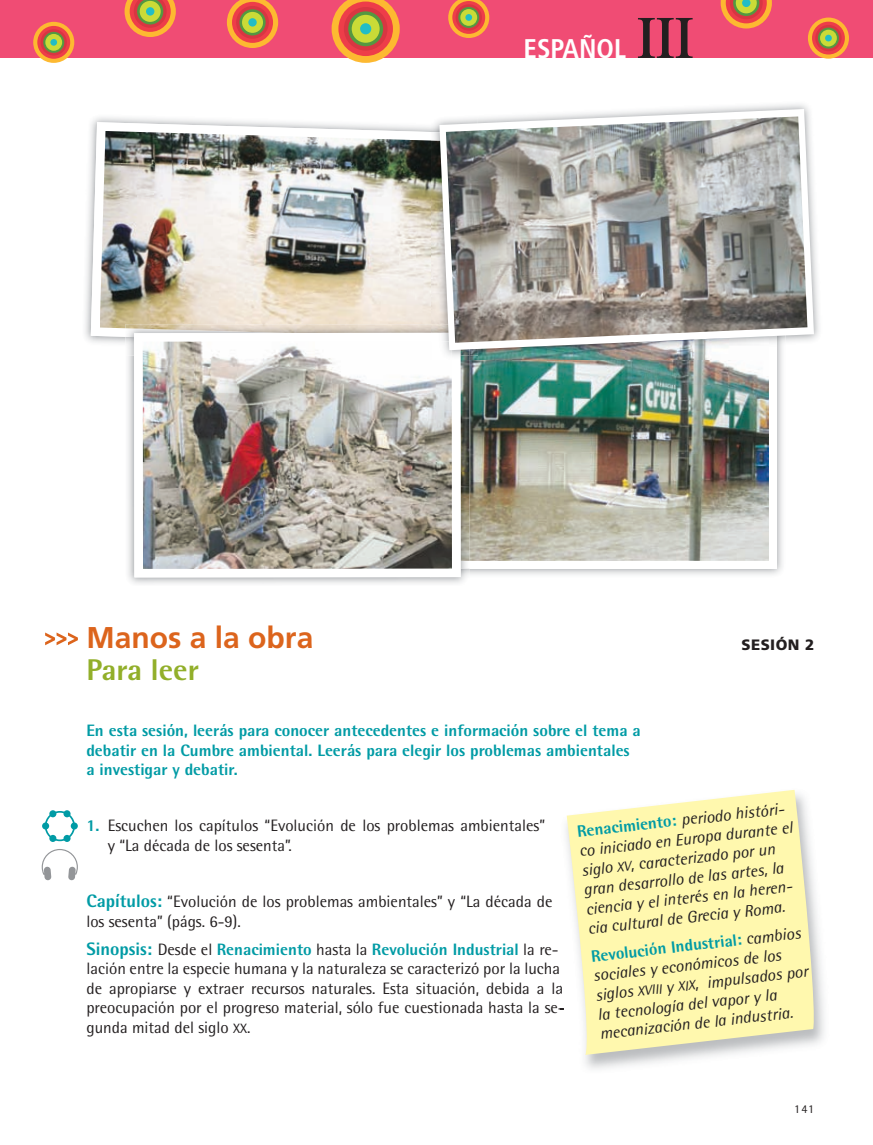
<style>
.page{position:relative;width:873px;height:1145px;background:#fff}
.page>*{position:absolute;margin:0;border:0;box-sizing:border-box;transform-origin:0 0}
.t1{font:700 60px "Rotis Serif";color:#231f20}
.t2{font:700 30px "Frutiger";color:#dc641c}
.t3{font:800 30px "Rotis Semi Sans";color:#92af2a}
.t4{font:700 condensed 27px "Frutiger";color:#fff}
.t5{font:16.5px/19.5px "Rotis Semi Sans";color:#231f20}
.t6{font:italic 16.5px/19.6px "Rotis Semi Sans";color:#231f20}
.t7{font:800 16.5px/19.5px "Rotis Semi Sans";color:#009ba5}
.t8{font:900 15px "Frutiger";letter-spacing:.03em;color:#231f20}
.t9{font:12px "Rotis Semi Sans";color:#231f20}
.s1{font-weight:800;color:#009ba5}
.s2{font-weight:800;font-size:18px;color:#009ba5}
.s3{font-size:13.5px}
.s4{font-weight:800;font-style:normal;color:#009ba5}
</style>
<div class="page">
<hr style="left:0;top:0;width:1px;height:58px;background:#f04c74">
<div style="left:1px;top:0;width:871px;height:58px;background:#f04c74"></div>
<div style="left:33px;top:22px;width:41px;height:41px;background:#fdb931;border-radius:50%"></div>
<div style="left:37px;top:26px;width:33px;height:33px;background:#ee3d49;border-radius:50%"></div>
<svg style="left:41px;top:29px;width:26px;height:26px"></svg>
<svg style="left:43px;top:32px;width:21px;height:21px"></svg>
<div style="left:45px;top:34px;width:17px;height:17px;background:#cadb37;border-radius:50%"></div>
<div style="left:50px;top:39px;width:7px;height:7px;background:#21bdc6;border-radius:50%"></div>
<svg style="left:124px;top:0;width:52px;height:37px"></svg>
<div style="left:140px;top:1px;width:21px;height:21px;background:#cadb37;border-radius:50%"></div>
<div style="left:146px;top:7px;width:8px;height:9px;background:#21bdc6;border-radius:50%"></div>
<svg style="left:227px;top:0;width:51px;height:48px"></svg>
<div style="left:232px;top:2px;width:41px;height:41px;background:#ee3d49;border-radius:50%"></div>
<div style="left:236px;top:6px;width:33px;height:33px;background:#d83642;border-radius:50%"></div>
<svg style="left:239px;top:9px;width:26px;height:26px"></svg>
<div style="left:242px;top:12px;width:21px;height:21px;background:#cadb37;border-radius:50%"></div>
<div style="left:248px;top:18px;width:8px;height:9px;background:#21bdc6;border-radius:50%"></div>
<svg style="left:331px;top:0;width:68px;height:63px"></svg>
<div style="left:338px;top:2px;width:55px;height:54px;background:#ee3d49;border-radius:50%"></div>
<div style="left:343px;top:7px;width:44px;height:44px;background:#d83642;border-radius:50%"></div>
<svg style="left:348px;top:11px;width:35px;height:35px"></svg>
<div style="left:351px;top:15px;width:28px;height:28px;background:#cadb37;border-radius:50%"></div>
<div style="left:360px;top:23px;width:11px;height:11px;background:#21bdc6;border-radius:50%"></div>
<svg style="left:448px;top:0;width:41px;height:38px"></svg>
<svg style="left:452px;top:1px;width:33px;height:33px"></svg>
<svg style="left:455px;top:4px;width:26px;height:27px"></svg>
<svg style="left:458px;top:7px;width:21px;height:21px"></svg>
<div style="left:460px;top:9px;width:17px;height:17px;background:#cadb37;border-radius:50%"></div>
<div style="left:465px;top:14px;width:7px;height:7px;background:#21bdc6;border-radius:50%"></div>
<svg style="left:720px;top:0;width:51px;height:28px"></svg>
<svg style="left:807px;top:18px;width:41px;height:41px"></svg>
<svg style="left:811px;top:22px;width:33px;height:32px"></svg>
<svg style="left:814px;top:25px;width:27px;height:26px"></svg>
<svg style="left:817px;top:28px;width:21px;height:21px"></svg>
<svg style="left:819px;top:30px;width:17px;height:16px"></svg>
<svg style="left:824px;top:35px;width:7px;height:6px"></svg>
<svg style="left:45px;top:632px;width:33px;height:13px"></svg>
<svg style="left:45px;top:810px;width:30px;height:31px"></svg>
<div style="left:49px;top:810px;width:7px;height:7px;background:#009ba5;border-radius:50%"></div>
<div style="left:63px;top:810px;width:8px;height:7px;background:#009ba5;border-radius:50%"></div>
<div style="left:49px;top:834px;width:7px;height:7px;background:#009ba5;border-radius:50%"></div>
<svg style="left:63px;top:834px;width:8px;height:7px"></svg>
<div style="left:42px;top:822px;width:7px;height:7px;background:#009ba5;border-radius:50%"></div>
<div style="left:71px;top:822px;width:7px;height:7px;background:#009ba5;border-radius:50%"></div>
<svg style="left:42px;top:849px;width:36px;height:31px"></svg>
<img style="left:560px;top:909px;width:264px;height:160px">
<svg style="left:560px;top:981px;width:1px;height:12px"></svg>
<svg style="left:566px;top:790px;width:250px;height:264px;fill:#fff8ae"></svg>
<img style="left:469px;top:360px;width:314px;height:215px">
<div style="left:439px;top:312px;width:337px;height:256px;background:#fff"></div>
<img style="left:469px;top:360px;width:299px;height:200px">
<img style="left:85px;top:117px;width:171px;height:224px">
<svg style="left:91px;top:122px;width:340px;height:221px"></svg>
<img style="left:100px;top:131px;width:331px;height:197px">
<img style="left:128px;top:355px;width:341px;height:229px">
<img style="left:430px;top:568px;width:39px;height:10px">
<svg style="left:460px;top:560px;width:9px;height:8px"></svg>
<img style="left:125px;top:337px;width:9px;height:18px">
<img style="left:125px;top:333px;width:9px;height:4px">
<img style="left:125px;top:324px;width:306px;height:9px">
<div style="left:134px;top:333px;width:326px;height:244px;background:#fff"></div>
<img style="left:143px;top:341px;width:308px;height:227px">
<img style="left:431px;top:104px;width:388px;height:236px">
<img style="left:469px;top:350px;width:243px;height:10px">
<img style="left:469px;top:350px;width:8px;height:5px">
<img style="left:431px;top:140px;width:8px;height:184px">
<svg style="left:460px;top:355px;width:9px;height:5px"></svg>
<img style="left:460px;top:350px;width:9px;height:5px">
<img style="left:431px;top:333px;width:29px;height:23px">
<img style="left:431px;top:341px;width:20px;height:19px">
<svg style="left:439px;top:109px;width:374px;height:241px"></svg>
<img style="left:445px;top:116px;width:362px;height:226px">
<h3 class="t4" style="left:523px;top:33px;width:104px">ESPAÑOL</h3>
<h1 class="t1" style="left:636px;top:3px;width:58px">III</h1>
<h2 class="t2" style="left:86px;top:619px;width:228px">Manos a la obra</h2>
<h2 class="t3" style="left:86px;top:651px;width:114px">Para leer</h2>
<p class="t7" style="left:86px;top:720px;width:555px">en esta sesión, leerás para conocer antecedentes e información sobre el tema a debatir en la cumbre ambiental. Leerás para elegir los problemas ambientales a investigar y debatir.</p>
<p class="t8" style="left:741px;top:635px;width:74px">SESIÓN 2</p>
<p class="t5" style="left:108px;top:815px;width:439px;text-indent:-21px"><span class="s1">1.</span> Escuchen los capítulos “Evolución de los problemas ambientales” y “La década de los sesenta”.</p>
<p class="t5" style="left:86px;top:891px;width:467px"><span class="s2">capítulos:</span> “Evolución de los problemas ambientales” y “La década de los sesenta” (págs. 6-9).</p>
<p class="t5" style="left:86px;top:938px;width:479px"><span class="s2">sinopsis:</span> Desde el <span class="s1">Renacimiento</span> hasta la <span class="s1">Revolución industrial</span> la re&shy;lación entre la especie humana y la naturaleza se caracterizó por la lucha de apropiarse y extraer recursos naturales. Esta situación, debida a la preocupación por el progreso material, sólo fue cuestionada hasta la se&shy;gunda mitad del siglo <span class="s3">XX</span>.</p>
<p class="t6" style="left:575px;top:820px;width:216px;rotate:-6deg"><span class="s4">Renacimiento:</span> periodo históri&shy;co iniciado en Europa durante el siglo <span class="s3">XV</span>, caracterizado por un gran desarrollo de las artes, la ciencia y el interés en la heren&shy;cia cultural de Grecia y Roma.</p>
<p class="t6" style="left:589px;top:945px;width:215px;rotate:-6deg"><span class="s4">Revolución industrial:</span> cambios sociales y económicos de los siglos <span class="s3">XVIII</span> y <span class="s3">XIX</span>, impulsados por la tecnología del vapor y la mecanización de la industria.</p>
<p class="t9" style="left:793px;top:1101px;width:21px">141</p>
</div>
